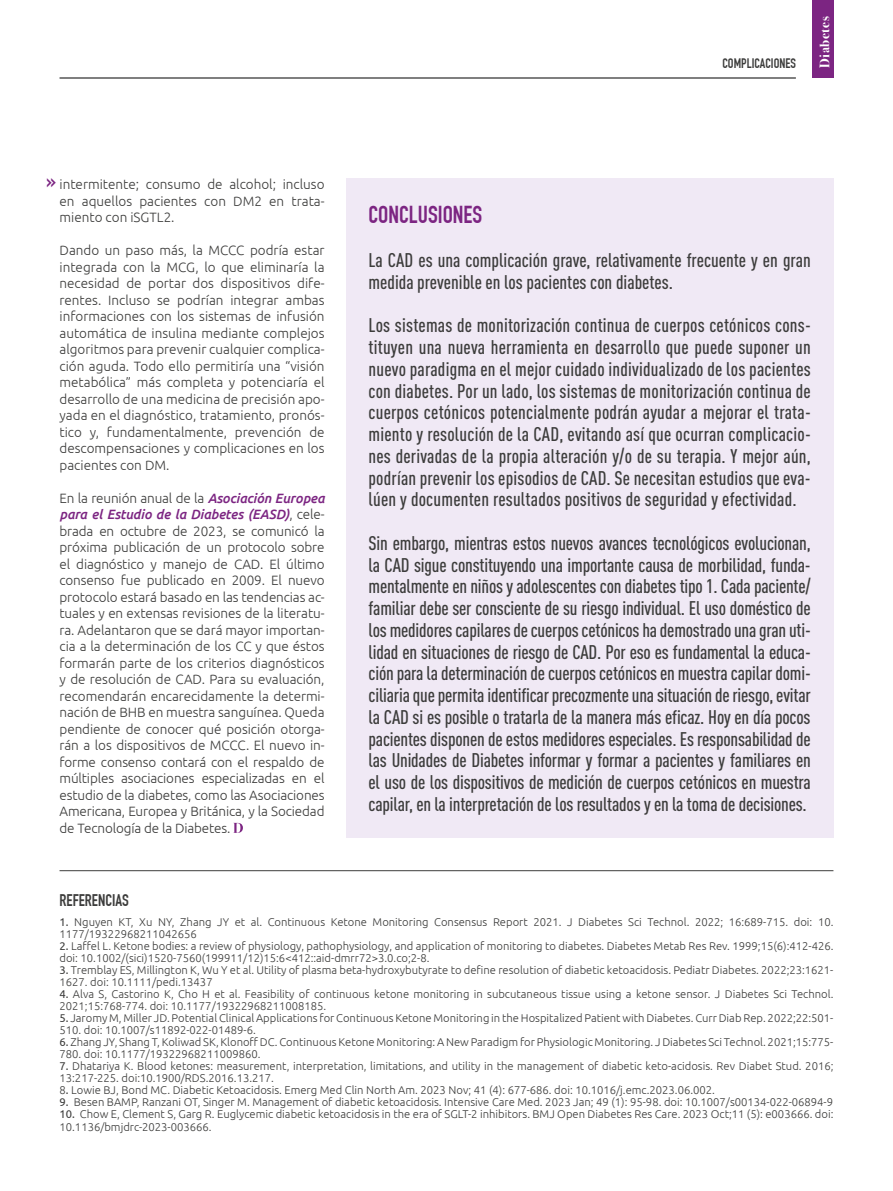
<style>
.page{position:relative;width:893px;height:1191px;background:#fff}
.page>*{position:absolute;margin:0;border:0;box-sizing:border-box;transform-origin:0 0}
.t1{font:24px "DIN Engschrift Std";color:#7c2582}
.t2{font:22.5px "DIN Engschrift Std";color:#7c2582}
.t3{font:500 condensed 19.5px/21.8px "DIN Pro";color:#3c3c3b;text-align:justify}
.t4{font:16.5px "DIN Engschrift Std";color:#3c3c3b}
.t5{font:300 13.5px/16.5px "Ubuntu";color:#3c3c3b;text-align:justify}
.t6{font:13.5px "DIN Engschrift Std";color:#3c3c3b}
.t7{font:700 13.5px "Bodoni Svty Two ITCTT";letter-spacing:.04em;color:#fff}
.t8{font:300 11.25px/12px "Ubuntu";color:#3c3c3b}
.s1{font-weight:500;font-style:italic;color:#7c2582}
.s2{font-weight:400}
</style>
<div class="page">
<hr style="left:60px;top:78px;width:736px;height:1px;background:#000">
<div style="left:812px;top:0;width:21px;height:78px;background:#7c2582"></div>
<div style="left:346px;top:179px;width:487px;height:659px;background:#f0e9f5"></div>
<hr style="left:60px;top:870px;width:773px;height:1px;background:#3c3c3b">
<svg style="left:233px;top:823px;width:10px;height:10px"></svg>
<p class="t6" style="left:722px;top:55px;width:75px">COMPLICACIONES</p>
<p class="t7" style="left:813px;top:68px;width:53px;rotate:-90deg">Diabetes</p>
<h2 class="t2" style="left:46px;top:168px;width:11px">»</h2>
<p class="t5" style="left:60px;top:176px;width:267px">intermitente; consumo de alcohol; incluso en aquellos pacientes con DM2 en trata&shy;miento con iSGTL2.</p>
<p class="t5" style="left:60px;top:242px;width:267px">Dando un paso más, la MCCC podría estar integrada con la MCG, lo que eliminaría la necesidad de portar dos dispositivos dife&shy;rentes. Incluso se podrían integrar ambas informaciones con los sistemas de infusión automática de insulina mediante complejos algoritmos para prevenir cualquier complica&shy;ción aguda. Todo ello permitiría una “visión metabólica” más completa y potenciaría el desarrollo de una medicina de precisión apo&shy;yada en el diagnóstico, tratamiento, pronós&shy;tico y, fundamentalmente, prevención de descompensaciones y complicaciones en los pacientes con DM.</p>
<p class="t5" style="left:60px;top:489px;width:267px">En la reunión anual de la <span class="s1">Asociación Europea para el Estudio de la Diabetes (EASD)</span>, cele&shy;brada en octubre de 2023, se comunicó la próxima publicación de un protocolo sobre el diagnóstico y manejo de CAD. El último consenso fue publicado en 2009. El nuevo protocolo estará basado en las tendencias ac&shy;tuales y en extensas revisiones de la literatu&shy;ra. Adelantaron que se dará mayor importan&shy;cia a la determinación de los CC y que éstos formarán parte de los criterios diagnósticos y de resolución de CAD. Para su evaluación, recomendarán encarecidamente la determi&shy;nación de BHB en muestra sanguínea. Queda pendiente de conocer qué posición otorga&shy;rán a los dispositivos de MCCC. El nuevo in&shy;forme consenso contará con el respaldo de múltiples asociaciones especializadas en el estudio de la diabetes, como las Asociaciones Americana, Europea y Británica, y la Sociedad de Tecnología de la Diabetes.</p>
<h1 class="t1" style="left:369px;top:200px;width:115px">CONCLUSIONES</h1>
<h3 class="t3" style="left:369px;top:247px;width:444px">La CAD es una complicación grave, relativamente frecuente y en gran medida prevenible en los pacientes con diabetes.</h3>
<p class="t3" style="left:369px;top:313px;width:444px">Los sistemas de monitorización continua de cuerpos cetónicos cons&shy;tituyen una nueva herramienta en desarrollo que puede suponer un nuevo paradigma en el mejor cuidado individualizado de los pacientes con diabetes. Por un lado, los sistemas de monitorización continua de cuerpos cetónicos potencialmente podrán ayudar a mejorar el trata&shy;miento y resolución de la CAD, evitando así que ocurran complicacio&shy;nes derivadas de la propia alteración y/o de su terapia. Y mejor aún, podrían prevenir los episodios de CAD. Se necesitan estudios que eva&shy;lúen y documenten resultados positivos de seguridad y efectividad.</p>
<p class="t3" style="left:369px;top:530px;width:444px">Sin embargo, mientras estos nuevos avances tecnológicos evolucionan, la CAD sigue constituyendo una importante causa de morbilidad, funda&shy;mentalmente en niños y adolescentes con diabetes tipo 1. Cada paciente/ familiar debe ser consciente de su riesgo individual. El uso doméstico de los medidores capilares de cuerpos cetónicos ha demostrado una gran uti&shy;lidad en situaciones de riesgo de CAD. Por eso es fundamental la educa&shy;ción para la determinación de cuerpos cetónicos en muestra capilar domi&shy;ciliaria que permita identificar precozmente una situación de riesgo, evitar la CAD si es posible o tratarla de la manera más eficaz. Hoy en día pocos pacientes disponen de estos medidores especiales. Es responsabilidad de las Unidades de Diabetes informar y formar a pacientes y familiares en el uso de los dispositivos de medición de cuerpos cetónicos en muestra capilar, en la interpretación de los resultados y en la toma de decisiones.</p>
<h3 class="t4" style="left:60px;top:890px;width:71px">REFERENCIAS</h3>
<p class="t8" style="left:60px;top:916px;width:775px"><span class="s2">1.</span> Nguyen KT, Xu NY, Zhang JY et al. Continuous Ketone Monitoring Consensus Report 2021. J Diabetes Sci Technol. 2022; 16:689-715. doi: 10.<br>1177/19322968211042656</p>
<p class="t8" style="left:60px;top:940px;width:775px"><span class="s2">2.</span> Laffel L. Ketone bodies: a review of physiology, pathophysiology, and application of monitoring to diabetes. Diabetes Metab Res Rev. 1999;15(6):412-426. doi: 10.1002/(sici)1520-7560(199911/12)15:6&lt;412::aid-dmrr72&gt;3.0.co;2-8.</p>
<p class="t8" style="left:60px;top:964px;width:775px"><span class="s2">3.</span> Tremblay ES, Millington K, Wu Y et al. Utility of plasma beta-hydroxybutyrate to define resolution of diabetic ketoacidosis. Pediatr Diabetes. 2022;23:1621-<br>1627. doi: 10.1111/pedi.13437</p>
<p class="t8" style="left:60px;top:988px;width:775px"><span class="s2">4.</span> Alva S, Castorino K, Cho H et al. Feasibility of continuous ketone monitoring in subcutaneous tissue using a ketone sensor. J Diabetes Sci Technol.<br>2021;15:768-774. doi: 10.1177/19322968211008185.</p>
<p class="t8" style="left:60px;top:1012px;width:775px"><span class="s2">5.</span> Jaromy M, Miller JD. Potential Clinical Applications for Continuous Ketone Monitoring in the Hospitalized Patient with Diabetes. Curr Diab Rep. 2022;22:501-<br>510. doi: 10.1007/s11892-022-01489-6.</p>
<p class="t8" style="left:60px;top:1036px;width:775px"><span class="s2">6.</span> Zhang JY, Shang T, Koliwad SK, Klonoff DC. Continuous Ketone Monitoring: A New Paradigm for Physiologic Monitoring. J Diabetes Sci Technol. 2021;15:775-<br>780. doi: 10.1177/19322968211009860.</p>
<p class="t8" style="left:60px;top:1060px;width:775px"><span class="s2">7.</span> Dhatariya K. Blood ketones: measurement, interpretation, limitations, and utility in the management of diabetic keto-acidosis. Rev Diabet Stud. 2016;<br>13:217-225. doi:10.1900/RDS.2016.13.217.</p>
<p class="t8" style="left:60px;top:1084px;width:657px">8<span class="s2">.</span> Lowie BJ, Bond MC. Diabetic Ketoacidosis. Emerg Med Clin North Am. 2023 Nov; 41 (4): 677-686. doi: 10.1016/j.emc.2023.06.002.</p>
<p class="t8" style="left:60px;top:1096px;width:775px"><span class="s2">9.</span> Besen BAMP, Ranzani OT, Singer M. Management of diabetic ketoacidosis. Intensive Care Med. 2023 Jan; 49 (1): 95-98. doi: 10.1007/s00134-022-06894-9</p>
<p class="t8" style="left:60px;top:1108px;width:775px"><span class="s2">10.</span> Chow E, Clement S, Garg R. Euglycemic diabetic ketoacidosis in the era of SGLT-2 inhibitors. BMJ Open Diabetes Res Care. 2023 Oct;11 (5): e003666. doi:<br>10.1136/bmjdrc-2023-003666.</p>
</div>
